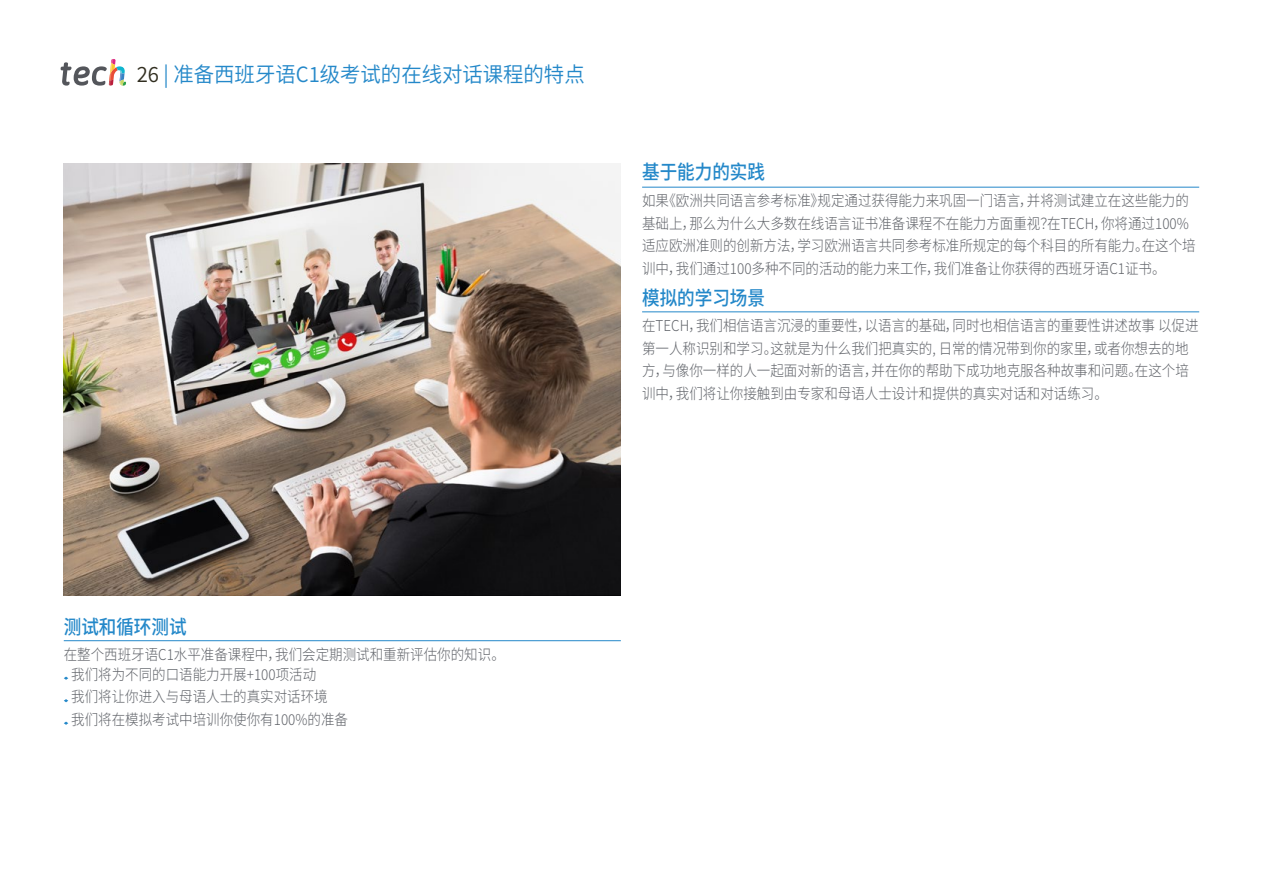
<style>
.page{position:relative;width:1263px;height:893px;background:#fff}
.page>*{position:absolute;margin:0;border:0;box-sizing:border-box;transform-origin:0 0}
.t1{font:21px "Source Han Sans CN";color:#2488c9}
.t2{font:500 19.5px "Source Han Sans CN";color:#2488c9;scale:.9 1}
.t3{font:300 15px/22.5px "Source Han Sans CN";color:#61646a;scale:.9 1}
.s1{color:#312e20}
</style>
<div class="page">
<svg style="left:61px;top:59px;width:65px;height:27px"></svg>
<hr style="left:642px;top:187px;width:557px;height:1px;background:#2488c9">
<hr style="left:642px;top:311px;width:557px;height:1px;background:#2488c9">
<img style="left:64px;top:164px;width:557px;height:431px">
<hr style="left:64px;top:640px;width:557px;height:1px;background:#2488c9">
<h1 class="t1" style="left:137px;top:63px;width:449px"><span class="s1">26</span> | 准备西班牙语C1级考试的在线对话课程的特点</h1>
<h2 class="t2" style="left:642px;top:161px;width:138px">基于能力的实践</h2>
<p class="t3" style="left:642px;top:190px;width:616px">如果《欧洲共同语言参考标准》规定通过获得能力来巩固一门语言，并将测试建立在这些能力的基础上，那么为什么大多数在线语言证书准备课程不在能力方面重视？在TECH，你将通过100%适应欧洲准则的创新方法，学习欧洲语言共同参考标准所规定的每个科目的所有能力。在这个培训中，我们通过100多种不同的活动的能力来工作，我们准备让你获得的西班牙语C1证书。</p>
<h2 class="t2" style="left:642px;top:286px;width:138px">模拟的学习场景</h2>
<p class="t3" style="left:642px;top:315px;width:620px">在TECH，我们相信语言沉浸的重要性，以语言的基础，同时也相信语言的重要性讲述故事 以促进第一人称识别和学习。这就是为什么我们把真实的, 日常的情况带到你的家里，或者你想去的地方，与像你一样的人一起面对新的语言，并在你的帮助下成功地克服各种故事和问题。在这个培训中，我们将让你接触到由专家和母语人士设计和提供的真实对话和对话练习。</p>
<h2 class="t2" style="left:64px;top:615px;width:138px">测试和循环测试</h2>
<p class="t3" style="left:71px;top:645px;width:483px;line-height:19.5px;text-indent:-8px">在整个西班牙语C1水平准备课程中，我们会定期测试和重新评估你的知识。我们将为不同的口语能力开展+100项活动</p>
<p class="t3" style="left:71px;top:686px;width:309px">我们将让你进入与母语人士的真实对话环境<br>我们将在模拟考试中培训你使你有100%的准备</p>
</div>
